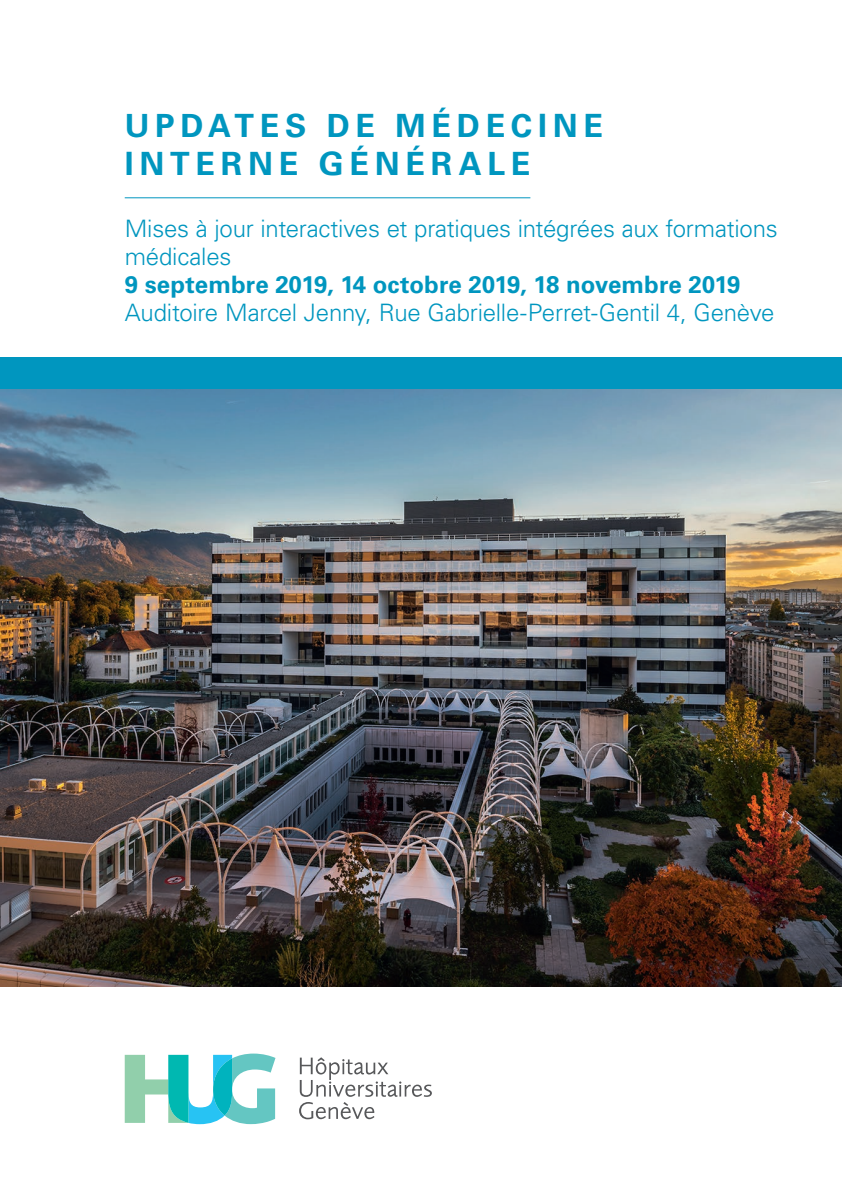
<style>
.page{position:relative;width:842px;height:1191px;background:#fff}
.page>*{position:absolute;margin:0;border:0;box-sizing:border-box;transform-origin:0 0}
.t1{font:700 32px/38px "Univers LT Std";letter-spacing:.18em;color:#0096bf}
.t2{font:300 24px/28px "Univers LT Std";letter-spacing:-.01em;color:#0096bf}
.t3{font:700 24px "Univers LT Std";color:#0096bf}
</style>
<div class="page">
<img style="left:0;top:388px;width:842px;height:598px">
<div style="left:0;top:357px;width:842px;height:31px;background:#0096bf"></div>
<hr style="left:125px;top:197px;width:405px;height:1px;background:#0096bf">
<svg style="left:125px;top:1053px;width:150px;height:71px"></svg>
<svg style="left:299px;top:1057px;width:133px;height:62px"></svg>
<h1 class="t1" style="left:125px;top:107px;width:480px">UPDATES DE MÉDECINE<br>INTERNE GÉNÉRALE</h1>
<p class="t2" style="left:125px;top:214px;width:655px">Mises à jour interactives et pratiques intégrées aux formations médicales</p>
<p class="t3" style="left:125px;top:270px;width:617px">9 septembre 2019, 14 octobre 2019, 18 novembre 2019</p>
<p class="t2" style="left:125px;top:298px;width:651px">Auditoire Marcel Jenny, Rue Gabrielle-Perret-Gentil 4, Genève</p>
</div>
